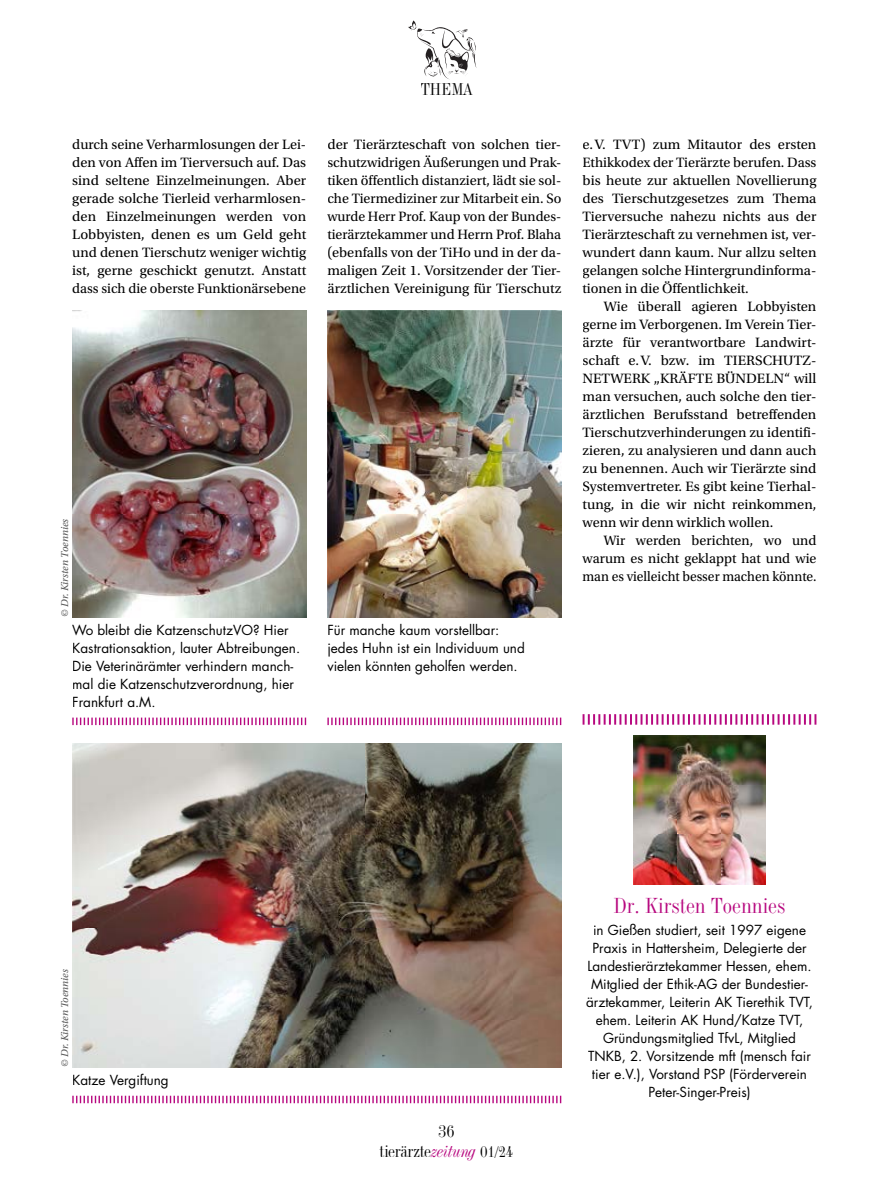
<style>
.page{position:relative;width:893px;height:1191px;background:#fff}
.page>*{position:absolute;margin:0;border:0;box-sizing:border-box;transform-origin:0 0}
.t1{font:21px "Industrial 736 BT";color:#b7087f}
.t2{font:16.5px/19.5px "Industrial 736 BT";letter-spacing:-.01em;color:#000;text-align:center}
.t3{font:14.25px/18px "Utopia Std";color:#000;text-align:justify}
.t4{font:13.5px/18px "Futura Std";color:#000}
.t5{font:italic 10.5px "Utopia Std";letter-spacing:-.005em;color:#565656}
.s1{font-style:italic;color:#b7087f}
.s2{font-size:15px}
</style>
<div class="page">
<svg style="left:408px;top:21px;width:69px;height:58px"></svg>
<img style="left:72px;top:743px;width:489px;height:324px">
<svg style="left:583px;top:714px;width:233px;height:10px"></svg>
<img style="left:634px;top:735px;width:131px;height:149px">
<svg style="left:72px;top:1095px;width:489px;height:8px"></svg>
<img style="left:327px;top:311px;width:234px;height:306px">
<img style="left:72px;top:311px;width:234px;height:306px">
<svg style="left:72px;top:717px;width:234px;height:8px"></svg>
<svg style="left:327px;top:717px;width:234px;height:8px"></svg>
<p class="t2" style="left:421px;top:80px;width:53px">THEMA</p>
<p class="t3" style="left:72px;top:135px;width:235px">durch seine Verharmlosungen der Lei&shy;den von Affen im Tierversuch auf. Das sind seltene Einzelmeinungen. Aber gerade solche Tierleid verharmlosen&shy;den Einzelmeinungen werden von Lobbyisten, denen es um Geld geht und denen Tierschutz weniger wichtig ist, gerne geschickt genutzt. Anstatt dass sich die oberste Funktionärsebene</p>
<p class="t3" style="left:327px;top:135px;width:235px">der Tierärzteschaft von solchen tier&shy;schutzwidrigen Äußerungen und Prak&shy;tiken öffentlich distanziert, lädt sie sol&shy;che Tiermediziner zur Mitarbeit ein. So wurde Herr Prof. Kaup von der Bundes&shy;tierärztekammer und Herrn Prof. Blaha (ebenfalls von der TiHo und in der da&shy;maligen Zeit 1. Vorsitzender der Tier&shy;ärztlichen Vereinigung für Tierschutz</p>
<p class="t5" style="left:59px;top:617px;width:99px;rotate:-90deg">© Dr. Kirsten Toennies</p>
<p class="t4" style="left:72px;top:621px;width:229px">Wo bleibt die KatzenschutzVO? Hier Kastrationsaktion, lauter Abtreibungen.<br>Die Veterinärämter verhindern manch&shy;mal die Katzenschutzverordnung, hier Frankfurt a.M.</p>
<p class="t4" style="left:327px;top:621px;width:199px">Für manche kaum vorstellbar: jedes Huhn ist ein Individuum und vielen könnten geholfen werden.</p>
<p class="t3" style="left:583px;top:135px;width:235px">e. V. TVT) zum Mitautor des ersten Ethikkodex der Tierärzte berufen. Dass bis heute zur aktuellen Novellierung des Tierschutzgesetzes zum Thema Tierversuche nahezu nichts aus der Tierärzteschaft zu vernehmen ist, ver&shy;wundert dann kaum. Nur allzu selten gelangen solche Hintergrundinforma&shy;tionen in die Öffentlichkeit.</p>
<p class="t3" style="left:583px;top:297px;width:235px;text-indent:21px">Wie überall agieren Lobbyisten gerne im Verborgenen. Im Verein Tier&shy;ärzte für verantwortbare Landwirt&shy;schaft e. V. bzw. im TIERSCHUTZ-NETWERK „KRÄFTE BÜNDELN“ will man versuchen, auch solche den tier&shy;ärztlichen Berufsstand betreffenden Tierschutzverhinderungen zu identifi&shy;zieren, zu analysieren und dann auch zu benennen. Auch wir Tierärzte sind Systemvertreter. Es gibt keine Tierhal&shy;tung, in die wir nicht reinkommen, wenn wir denn wirklich wollen.</p>
<p class="t3" style="left:583px;top:531px;width:235px;text-indent:21px">Wir werden berichten, wo und warum es nicht geklappt hat und wie man es vielleicht besser machen könnte.</p>
<p class="t5" style="left:59px;top:1067px;width:99px;rotate:-90deg">© Dr. Kirsten Toennies</p>
<p class="t4" style="left:72px;top:1071px;width:98px">Katze Vergiftung</p>
<p class="t2" style="left:380px;top:1121px;width:135px">36<br>tierärzte<span class="s1">zeitung</span> <span class="s2">01/24</span></p>
<h1 class="t1" style="left:614px;top:892px;width:173px">Dr. Kirsten Toennies</h1>
<p class="t4" style="left:586px;top:921px;width:228px;text-align:center">in Gießen studiert, seit 1997 eigene Praxis in Hattersheim, Delegierte der Landestierärztekammer Hessen, ehem.<br>Mitglied der Ethik-AG der Bundestier&shy;ärztekammer, Leiterin AK Tierethik TVT, ehem. Leiterin AK Hund/Katze TVT, Gründungsmitglied TfvL, Mitglied TNKB, 2. Vorsitzende mft (mensch fair tier e.V.), Vorstand PSP (Förderverein Peter-Singer-Preis)</p>
</div>
